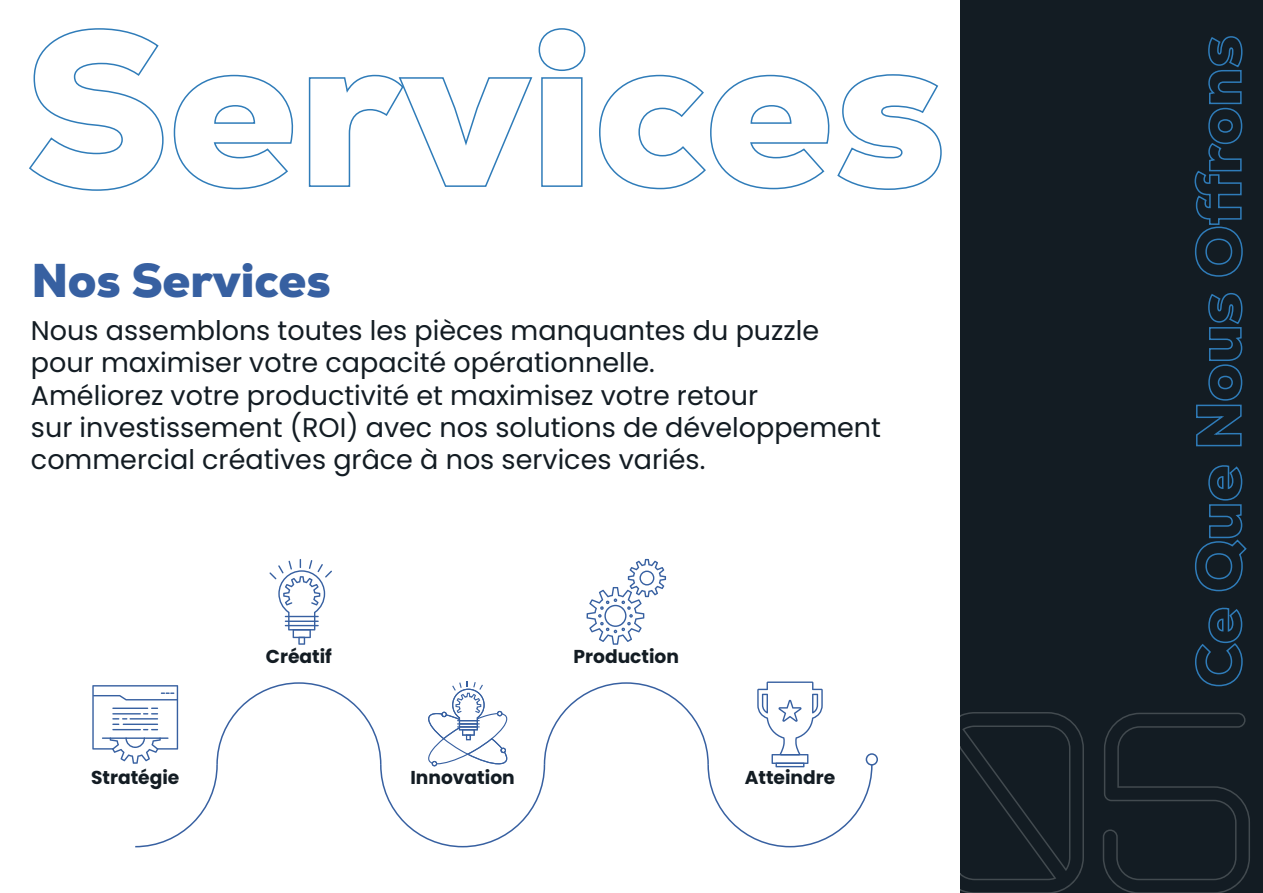
<style>
.page{position:relative;width:1263px;height:893px;background:#fff}
.page>*{position:absolute;margin:0;border:0;box-sizing:border-box;transform-origin:0 0}
.t1{font:900 47.4px "Nexa";color:#3760a1}
.t2{font:27px/32.4px "Poppins";color:#131c23}
.t3{font:700 18.6px "Poppins";color:#131c23}
</style>
<div class="page">
<svg style="left:29px;top:28px;width:135px;height:163px"></svg>
<svg style="left:173px;top:74px;width:121px;height:116px"></svg>
<svg style="left:308px;top:28px;width:278px;height:159px"></svg>
<svg style="left:599px;top:74px;width:343px;height:116px"></svg>
<svg style="left:269px;top:559px;width:63px;height:86px"></svg>
<svg style="left:587px;top:559px;width:79px;height:86px"></svg>
<svg style="left:92px;top:681px;width:786px;height:166px"></svg>
<div style="left:960px;top:0;width:303px;height:893px;background:#131c23"></div>
<svg style="left:1195px;top:608px;width:48px;height:79px"></svg>
<svg style="left:1194px;top:465px;width:53px;height:127px"></svg>
<svg style="left:1196px;top:293px;width:47px;height:154px"></svg>
<svg style="left:1194px;top:36px;width:49px;height:241px"></svg>
<svg style="left:960px;top:712px;width:290px;height:181px"></svg>
<h1 class="t1" style="left:32px;top:249px;width:301px">Nos Services</h1>
<p class="t2" style="left:31px;top:314px;width:851px">Nous assemblons toutes les pièces manquantes du puzzle pour maximiser votre capacité opérationnelle.<br>Améliorez votre productivité et maximisez votre retour<br>sur investissement (ROI) avec nos solutions de développement commercial créatives grâce à nos services variés.</p>
<p class="t3" style="left:266px;top:645px;width:68px">Créatif</p>
<p class="t3" style="left:573px;top:645px;width:107px">Production</p>
<p class="t3" style="left:91px;top:767px;width:90px">Stratégie</p>
<p class="t3" style="left:410px;top:767px;width:106px">Innovation</p>
<p class="t3" style="left:745px;top:767px;width:92px">Atteindre</p>
</div>
